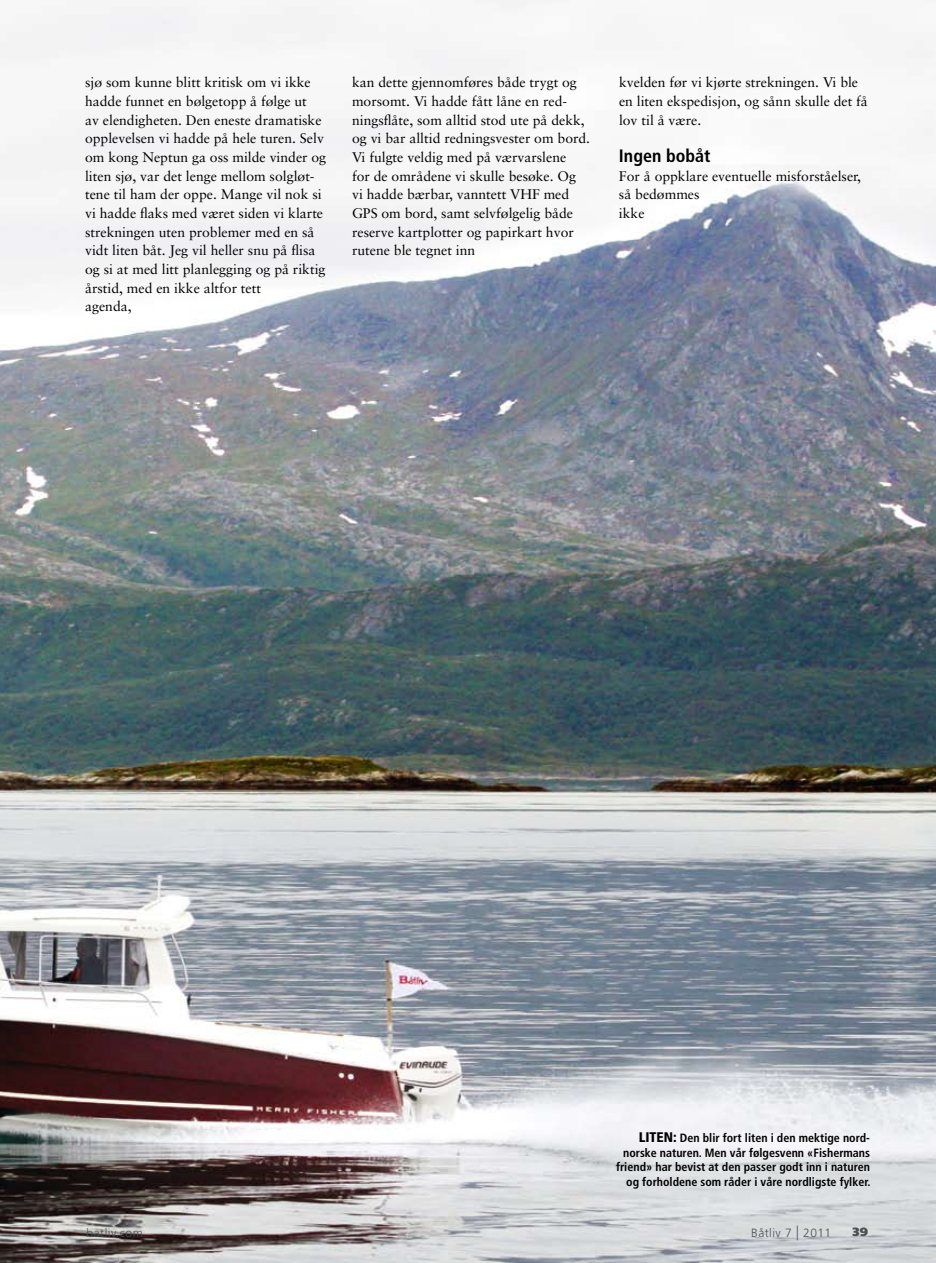
<style>
.page{position:relative;width:936px;height:1263px;background:#fff}
.page>*{position:absolute;margin:0;border:0;box-sizing:border-box;transform-origin:0 0}
.t1{font:700 condensed 18px "Frutiger";color:#000}
.t2{font:13.95px/18.6px "Sabon";color:#000}
.t3{font:700 condensed 12px/14.4px "Frutiger";color:#000;text-align:right}
.t4{font:300 12px "Frutiger";letter-spacing:.04em;color:#4a5155}
.t5{font:900 12px "Frutiger";color:#4a5155}
.s1{font-weight:900;font-size:13.95px}
.s2{font-size:19.2px}
</style>
<div class="page">
<img style="left:0;top:0;width:935px;height:1263px">
<p class="t2" style="left:85px;top:73px;width:243px">sjø som kunne blitt kritisk om vi ikke hadde funnet en bølgetopp å følge ut<br>av elendigheten. Den eneste dramatiske opplevelsen vi hadde på hele turen. Selv om kong Neptun ga oss milde vinder og liten sjø, var det lenge mellom solgløt&shy;tene til ham der oppe. Mange vil nok si vi hadde flaks med været siden vi klarte strekningen uten problemer med en så vidt liten båt. Jeg vil heller snu på flisa og si at med litt planlegging og på riktig årstid, med en ikke altfor tett<br>agenda,</p>
<p class="t2" style="left:352px;top:73px;width:239px">kan dette gjennomføres både trygt og morsomt. Vi hadde fått låne en red&shy;ningsflåte, som alltid stod ute på dekk, og vi bar alltid redningsvester om bord.<br>Vi fulgte veldig med på værvarslene<br>for de områdene vi skulle besøke. Og vi hadde bærbar, vanntett VHF med GPS om bord, samt selvfølgelig både reserve kartplotter og papirkart hvor rutene ble tegnet inn</p>
<p class="t2" style="left:619px;top:73px;width:250px">kvelden før vi kjørte strekningen. Vi ble en liten ekspedisjon, og sånn skulle det få lov til å være.</p>
<p class="t1" style="left:619px;top:145px;width:93px">Ingen bobåt</p>
<p class="t2" style="left:619px;top:166px;width:243px">For å oppklare eventuelle misforståelser, så bedømmes<br>ikke</p>
<p class="t3" style="left:616px;top:1131px;width:256px"><span class="s1">LITEN:</span> Den blir fort liten i den mektige nord&shy;norske naturen. Men vår følgesvenn «Fishermans friend» har bevist at den passer godt inn i naturen og forholdene som råder i våre nordligste fylker.</p>
<p class="t4" style="left:87px;top:1226px;width:58px">batliv.com</p>
<p class="t4" style="left:751px;top:1226px;width:82px">Båtliv 7 <span class="s2">|</span> 2011</p>
<p class="t5" style="left:852px;top:1225px;width:17px">39</p>
</div>
